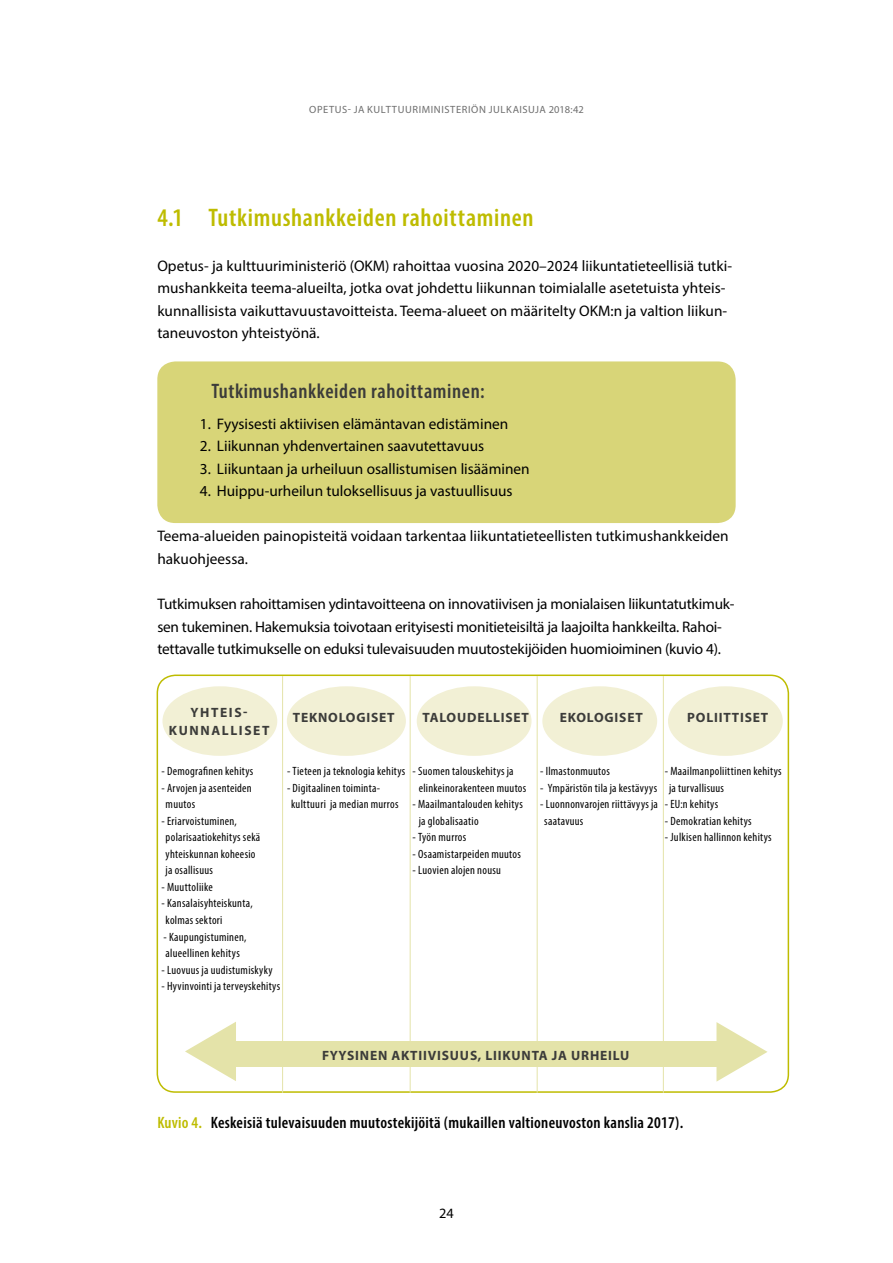
<style>
.page{position:relative;width:893px;height:1263px;background:#fff}
.page>*{position:absolute;margin:0;border:0;box-sizing:border-box;transform-origin:0 0}
.Otsikko_2{font:600 condensed 25.5px "Myriad Pro";letter-spacing:.03em;color:#bebc00}
.Otsikko_3{font:600 condensed 21px "Myriad Pro";letter-spacing:.03em;color:#3c3c3a}
.t1{font:600 condensed 16.5px "Myriad Pro";letter-spacing:.015em;color:#000}
._01_Leipä_1__kpl{font:15.3px/22.5px "Myriad Pro";letter-spacing:.005em;color:#000}
._01_Leipä_seuraavat{font:15.3px/22.5px "Myriad Pro";letter-spacing:-.015em;color:#000}
._01_Leipä_seuraavat-2{font:15.3px/22.5px "Myriad Pro";letter-spacing:.005em;color:#000}
.t2{font:14.25px "Myriad Pro";color:#000}
.laatikko-otsikko{font:700 13.5px "Myriad Pro";letter-spacing:.06em;color:#3c3c3a}
.laatikko-otsikko-2{font:700 13.5px/18px "Myriad Pro";letter-spacing:.12em;color:#3c3c3a;text-align:center}
.Taulu_perus_vas{font:condensed 12px/16.5px "Myriad Pro";letter-spacing:.025em;color:#000}
.t3{font:10.5px "Myriad Pro";letter-spacing:.055em;color:#6e6e6e}
.s1{color:#bebc00}
</style>
<div class="page">
<div style="left:157px;top:361px;width:579px;height:162px;background:#d8d578;border-radius:18px"></div>
<div style="left:157px;top:674px;width:632px;height:419px;border:2px solid #bebc00;border-radius:18px"></div>
<svg style="left:185px;top:1022px;width:51px;height:59px"></svg>
<svg style="left:716px;top:1022px;width:51px;height:60px"></svg>
<div style="left:232px;top:1041px;width:489px;height:25px;background:#e4e3a9"></div>
<hr style="left:282px;top:676px;width:1px;height:417px;background:#e4e3a9">
<div style="left:162px;top:686px;width:115px;height:70px;background:#f2f0d5;border-radius:50%"></div>
<div style="left:287px;top:686px;width:119px;height:70px;background:#f2f0d5;border-radius:50%"></div>
<div style="left:417px;top:686px;width:114px;height:70px;background:#f2f0d5;border-radius:50%"></div>
<div style="left:542px;top:686px;width:115px;height:70px;background:#f2f0d5;border-radius:50%"></div>
<div style="left:668px;top:686px;width:115px;height:70px;background:#f2f0d5;border-radius:50%"></div>
<hr style="left:410px;top:676px;width:1px;height:417px;background:#e4e3a9">
<hr style="left:537px;top:676px;width:1px;height:417px;background:#e4e3a9">
<hr style="left:663px;top:676px;width:1px;height:417px;background:#e4e3a9">
<p class="t3" style="left:309px;top:103px;width:276px">OPETUS- JA KULTTUURIMINISTERIÖN JULKAISUJA 2018:42</p>
<p class="Otsikko_2" style="left:157px;top:201px;width:378px">4.1 Tutkimushankkeiden rahoittaminen</p>
<p class="_01_Leipä_1__kpl" style="left:157px;top:254px;width:576px">Opetus- ja kulttuuriministeriö (OKM) rahoittaa vuosina 2020–2024 liikuntatieteellisiä tutki&shy;mushankkeita teema-alueilta, jotka ovat johdettu liikunnan toimialalle asetetuista yhteis&shy;kunnallisista vaikuttavuustavoitteista. Teema-alueet on määritelty OKM:n ja valtion liikun&shy;taneuvoston yhteistyönä.</p>
<p class="Otsikko_3" style="left:211px;top:379px;width:275px">Tutkimushankkeiden rahoittaminen:</p>
<p class="_01_Leipä_1__kpl" style="left:200px;top:412px;width:310px">1. Fyysisesti aktiivisen elämäntavan edistäminen</p>
<p class="_01_Leipä_1__kpl" style="left:200px;top:434px;width:286px">2. Liikunnan yhdenvertainen saavutettavuus</p>
<p class="_01_Leipä_1__kpl" style="left:200px;top:457px;width:331px">3. Liikuntaan ja urheiluun osallistumisen lisääminen</p>
<p class="_01_Leipä_1__kpl" style="left:200px;top:480px;width:314px">4. Huippu-urheilun tuloksellisuus ja vastuullisuus</p>
<p class="_01_Leipä_seuraavat-2" style="left:157px;top:525px;width:573px">Teema-alueiden painopisteitä voidaan tarkentaa liikuntatieteellisten tutkimushankkeiden hakuohjeessa.</p>
<p class="_01_Leipä_seuraavat" style="left:157px;top:592px;width:579px">Tutkimuksen rahoittamisen ydintavoitteena on innovatiivisen ja monialaisen liikuntatutkimuk&shy;sen tukeminen. Hakemuksia toivotaan erityisesti monitieteisiltä ja laajoilta hankkeilta. Rahoi&shy;tettavalle tutkimukselle on eduksi tulevaisuuden muutostekijöiden huomioiminen (kuvio 4).</p>
<p class="laatikko-otsikko-2" style="left:169px;top:703px;width:102px">YHTEIS-<br>KUNNALLISET</p>
<p class="laatikko-otsikko" style="left:293px;top:708px;width:103px">TEKNOLOGISET</p>
<p class="laatikko-otsikko" style="left:422px;top:708px;width:108px">TALOUDELLISET</p>
<p class="laatikko-otsikko" style="left:560px;top:708px;width:85px">EKOLOGISET</p>
<p class="laatikko-otsikko" style="left:687px;top:708px;width:83px">POLIITTISET</p>
<p class="Taulu_perus_vas" style="left:419px;top:763px;width:109px;text-indent:-6px">- Suomen talouskehitys ja elinkeinorakenteen muutos</p>
<p class="Taulu_perus_vas" style="left:419px;top:796px;width:106px;text-indent:-6px">- Maailmantalouden kehitys ja globalisaatio</p>
<p class="Taulu_perus_vas" style="left:413px;top:829px;width:55px">- Työn murros</p>
<p class="Taulu_perus_vas" style="left:413px;top:845px;width:110px">- Osaamistarpeiden muutos</p>
<p class="Taulu_perus_vas" style="left:413px;top:862px;width:90px">- Luovien alojen nousu</p>
<p class="Taulu_perus_vas" style="left:162px;top:763px;width:93px">- Demografinen kehitys</p>
<p class="Taulu_perus_vas" style="left:162px;top:780px;width:92px">- Arvojen ja asenteiden</p>
<p class="Taulu_perus_vas" style="left:166px;top:796px;width:31px">muutos</p>
<p class="Taulu_perus_vas" style="left:162px;top:813px;width:77px">- Eriarvoistuminen,</p>
<p class="Taulu_perus_vas" style="left:166px;top:829px;width:96px">polarisaatiokehitys sekä</p>
<p class="Taulu_perus_vas" style="left:166px;top:846px;width:91px">yhteiskunnan koheesio</p>
<p class="Taulu_perus_vas" style="left:166px;top:862px;width:49px">ja osallisuus</p>
<p class="Taulu_perus_vas" style="left:162px;top:879px;width:53px">- Muuttoliike</p>
<p class="Taulu_perus_vas" style="left:162px;top:895px;width:93px">- Kansalaisyhteiskunta,</p>
<p class="Taulu_perus_vas" style="left:166px;top:912px;width:58px">kolmas sektori</p>
<p class="Taulu_perus_vas" style="left:164px;top:928px;width:84px">- Kaupungistuminen,</p>
<p class="Taulu_perus_vas" style="left:166px;top:945px;width:76px">alueellinen kehitys</p>
<p class="Taulu_perus_vas" style="left:162px;top:961px;width:113px">- Luovuus ja uudistumiskyky</p>
<p class="Taulu_perus_vas" style="left:162px;top:978px;width:120px">- Hyvinvointi ja terveyskehitys</p>
<p class="Taulu_perus_vas" style="left:287px;top:763px;width:120px">- Tieteen ja teknologia kehitys</p>
<p class="Taulu_perus_vas" style="left:291px;top:780px;width:109px;text-indent:-4px">- Digitaalinen toiminta&shy;kulttuuri ja median murros</p>
<p class="Taulu_perus_vas" style="left:540px;top:763px;width:71px">- Ilmastonmuutos</p>
<p class="Taulu_perus_vas" style="left:540px;top:780px;width:118px">- Ympäristön tila ja kestävyys</p>
<p class="Taulu_perus_vas" style="left:544px;top:796px;width:115px;text-indent:-4px">- Luonnonvarojen riittävyys ja saatavuus</p>
<p class="Taulu_perus_vas" style="left:669px;top:763px;width:114px;text-indent:-4px">- Maailmanpoliittinen kehitys ja turvallisuus</p>
<p class="Taulu_perus_vas" style="left:665px;top:796px;width:55px">- EU:n kehitys</p>
<p class="Taulu_perus_vas" style="left:665px;top:813px;width:88px">- Demokratian kehitys</p>
<p class="Taulu_perus_vas" style="left:665px;top:829px;width:108px">- Julkisen hallinnon kehitys</p>
<p class="laatikko-otsikko" style="left:322px;top:1047px;width:309px">FYYSINEN AKTIIVISUUS, LIIKUNTA JA URHEILU</p>
<p class="t1" style="left:157px;top:1112px;width:528px"><span class="s1">Kuvio 4.</span> Keskeisiä tulevaisuuden muutostekijöitä (mukaillen valtioneuvoston kanslia 2017).</p>
<p class="t2" style="left:439px;top:1204px;width:16px">24</p>
</div>
